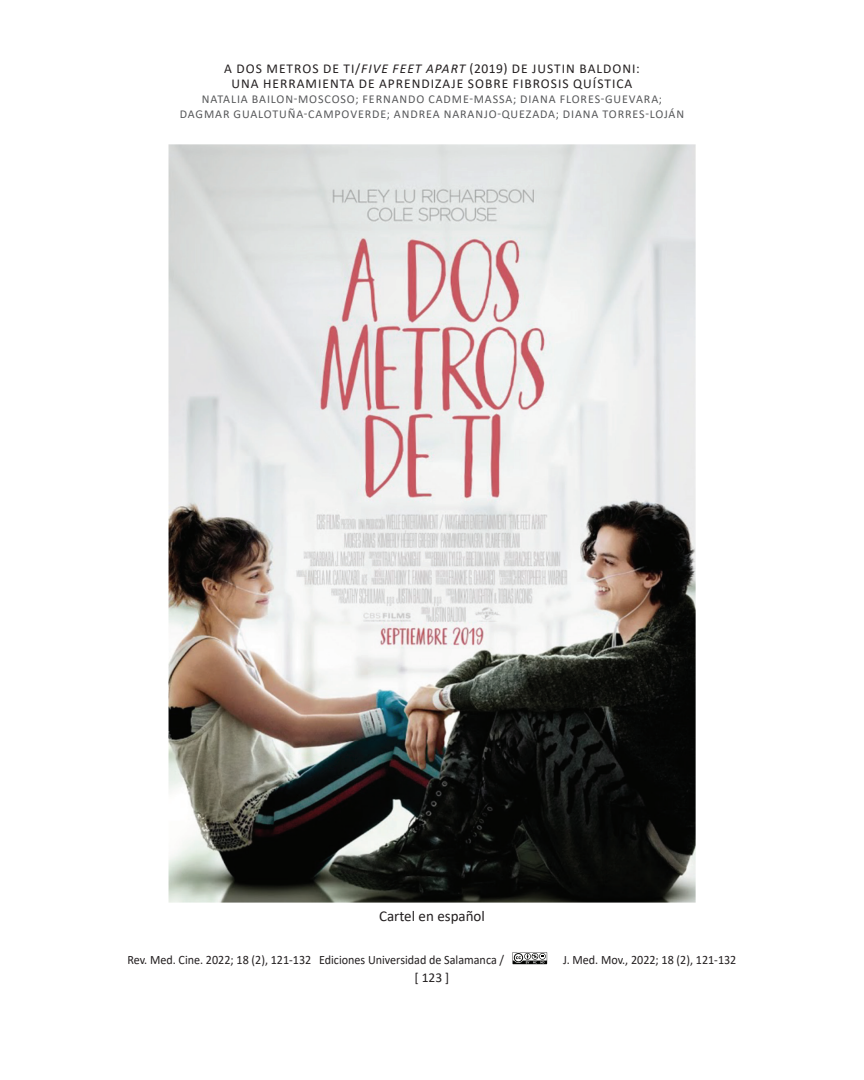
<style>
.page{position:relative;width:864px;height:1080px;background:#fff}
.page>*{position:absolute;margin:0;border:0;box-sizing:border-box;transform-origin:0 0}
.FigureCaption{font:15px "Calibri";color:#231f20}
.t1{font:13.5px/15px "Calibri";letter-spacing:.075em;color:#231f20;text-align:center}
.t2{font:12.75px "Calibri";color:#231f20;scale:.95 1}
.t3{font:12px/15px "Calibri";letter-spacing:.075em;color:#57585a;text-align:center}
.s1{font-style:italic}
</style>
<div class="page">
<svg style="left:513px;top:952px;width:34px;height:12px"></svg>
<img style="left:169px;top:145px;width:526px;height:758px">
<p class="t1" style="left:224px;top:61px;width:417px">A DOS METROS DE TI/<span class="s1">FIVE FEET APART</span> (2019) DE JUSTIN BALDONI:<br>UNA HERRAMIENTA DE APRENDIZAJE SOBRE FIBROSIS QUÍSTICA</p>
<p class="t3" style="left:180px;top:92px;width:506px">NATALIA BAILON-MOSCOSO; FERNANDO CADME-MASSA; DIANA FLORES-GUEVARA;<br>DAGMAR GUALOTUÑA-CAMPOVERDE; ANDREA NARANJO-QUEZADA; DIANA TORRES-LOJÁN</p>
<p class="FigureCaption" style="left:379px;top:905px;width:107px">Cartel en español</p>
<p class="t2" style="left:127px;top:951px;width:398px">Rev. Med. Cine. 2022; 18 (2), 121-132 Ediciones Universidad de Salamanca /</p>
<p class="t2" style="left:563px;top:951px;width:184px">J. Med. Mov., 2022; 18 (2), 121-132</p>
<p class="t1" style="left:414px;top:970px;width:36px">[ 123 ]</p>
</div>
